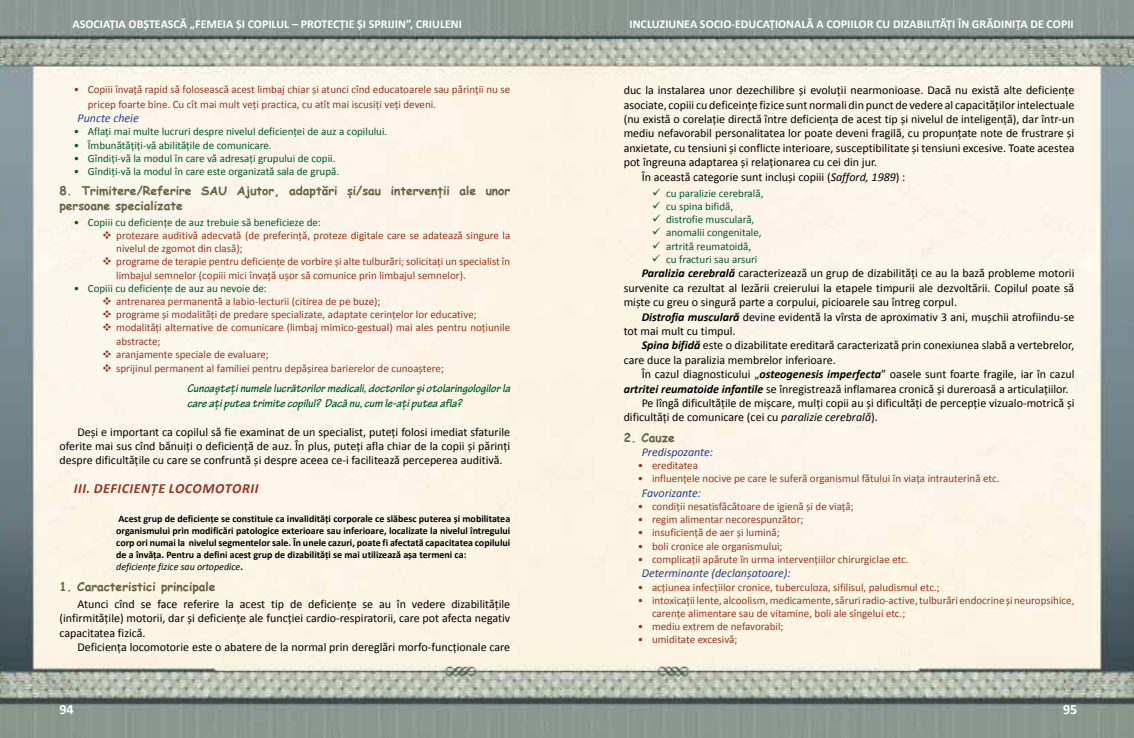
<style>
.page{position:relative;width:1134px;height:738px;background:#fff}
.page>*{position:absolute;margin:0;border:0;box-sizing:border-box;transform-origin:0 0}
.t1{font:italic 700 14px "Calibri";letter-spacing:.04em;color:#983620}
.t2{font:700 14px "Calibri";color:#fff}
.t3{font:12px/14.4px "Calibri";color:#000;text-align:justify}
.t4{font:700 12px "Calibri";color:#fff}
.t5{font:italic 700 12px/14.4px "Tekton Pro";color:#005a27}
.t6{font:700 12px/14.4px "Comic Sans MS";color:#686143}
.t7{font:italic 12px "Calibri";color:#25408f}
.t8{font:11px/13.2px "Calibri";color:#983620}
.t9{font:11px "Calibri";color:#005a27}
.t10{font:700 10px/12px "Calibri";color:#000}
.s1{font-weight:400;font-style:italic}
.s2{font-style:italic}
.s3{font-weight:700;font-style:italic}
</style>
<div class="page">
<img style="left:0;top:0;width:1134px;height:737px">
<p class="t4" style="left:73px;top:16px;width:391px">ASOCIAŢIA OBŞTEASCĂ „FEMEIA ŞI COPILUL – PROTECŢIE ŞI SPRIJIN”, CRIULENI</p>
<p class="t4" style="left:629px;top:16px;width:446px">INCLUZIUNEA SOCIO-EDUCAŢIONALĂ A COPIILOR CU DIZABILITĂŢI ÎN GRĂDINIŢA DE COPII</p>
<p class="t8" style="left:88px;top:82px;width:424px;line-height:14.4px;text-indent:-14px">• Copiii învaţă rapid să folosească acest limbaj chiar şi atunci cînd educatoarele sau părinţii nu se pricep foarte bine. Cu cît mai mult veţi practica, cu atît mai iscusiţi veţi deveni.</p>
<p class="t7" style="left:78px;top:110px;width:63px">Puncte cheie</p>
<p class="t9" style="left:74px;top:125px;width:315px">• Aflaţi mai multe lucruri despre nivelul deficienţei de auz a copilului.</p>
<p class="t9" style="left:74px;top:138px;width:199px">• Îmbunătăţiţi-vă abilităţile de comunicare.</p>
<p class="t9" style="left:74px;top:151px;width:263px">• Gîndiţi-vă la modul în care vă adresaţi grupului de copii.</p>
<p class="t9" style="left:74px;top:164px;width:267px">• Gîndiţi-vă la modul în care este organizată sala de grupă.</p>
<p class="t6" style="left:60px;top:183px;width:452px">8. Trimitere/Referire SAU Ajutor, adaptări şi/sau intervenţii ale unor persoane specializate</p>
<p class="t9" style="left:74px;top:215px;width:249px">• Copiii cu deficienţe de auz trebuie să beneficieze de:</p>
<p class="t8" style="left:116px;top:228px;width:396px;text-indent:-14px">❖ protezare auditivă adecvată (de preferinţă, proteze digitale care se adatează singure la nivelul de zgomot din clasă);</p>
<p class="t8" style="left:116px;top:255px;width:395px;text-indent:-14px">❖ programe de terapie pentru deficienţe de vorbire şi alte tulburări; solicitaţi un specialist în limbajul semnelor (copiii mici învaţă uşor să comunice prin limbajul semnelor).</p>
<p class="t9" style="left:74px;top:281px;width:195px">• Copiii cu deficienţe de auz au nevoie de:</p>
<p class="t8" style="left:102px;top:294px;width:280px">❖ antrenarea permanentă a labio-lecturii (citirea de pe buze);</p>
<p class="t8" style="left:102px;top:308px;width:376px">❖ programe şi modalităţi de predare specializate, adaptate cerinţelor lor educative;</p>
<p class="t8" style="left:116px;top:321px;width:395px;text-indent:-14px">❖ modalităţi alternative de comunicare (limbaj mimico-gestual) mai ales pentru noţiunile abstracte;</p>
<p class="t8" style="left:102px;top:347px;width:168px">❖ aranjamente speciale de evaluare;</p>
<p class="t8" style="left:102px;top:362px;width:343px">❖ sprijinul permanent al familiei pentru depăşirea barierelor de cunoaştere;</p>
<p class="t5" style="left:187px;top:381px;width:325px">Cunoaşteţi numele lucrătorilor medicali, doctorilor şi otolaringologilor la care aţi putea trimite copilul? Dacă nu, cum le-ați putea afla?</p>
<p class="t3" style="left:60px;top:424px;width:452px;text-indent:18px">Deşi e important ca copilul să fie examinat de un specialist, puteţi folosi imediat sfaturile oferite mai sus cînd bănuiţi o deficienţă de auz. În plus, puteţi afla chiar de la copii şi părinţi despre dificultăţile cu care se confruntă şi despre aceea ce-i facilitează perceperea auditivă.</p>
<p class="t1" style="left:74px;top:478px;width:186px">III. DEFICIENŢE LOCOMOTORII</p>
<p class="t10" style="left:116px;top:512px;width:396px">Acest grup de deficienţe se constituie ca invalidităţi corporale ce slăbesc puterea şi mobilitatea organismului prin modificări patologice exterioare sau inferioare, localizate la nivelul întregului corp ori numai la nivelul segmentelor sale. În unele cazuri, poate fi afectată capacitatea copilului de a învăţa. Pentru a defini acest grup de dizabilităţi se mai utilizează aşa termeni ca:<br><span class="s1">deficienţe fizice sau ortopedice</span>.</p>
<p class="t6" style="left:60px;top:578px;width:157px">1. Caracteristici principale</p>
<p class="t3" style="left:60px;top:596px;width:452px;text-indent:18px">Atunci cînd se face referire la acest tip de deficienţe se au în vedere dizabilităţile (infirmităţile) motorii, dar şi deficienţe ale funcţiei cardio-respiratorii, care pot afecta negativ capacitatea fizică.</p>
<p class="t3" style="left:78px;top:639px;width:434px">Deficienţa locomotorie este o abatere de la normal prin dereglări morfo-funcţionale care</p>
<p class="t3" style="left:624px;top:83px;width:452px">duc la instalarea unor dezechilibre şi evoluţii nearmonioase. Dacă nu există alte deficienţe</p>
<p class="t3" style="left:624px;top:97px;width:452px">asociate, copiii cu deficeinţe fizice sunt normali din punct de vedere al capacităţilor intelectuale</p>
<p class="t3" style="left:624px;top:112px;width:452px">(nu există o corelaţie directă între deficienţa de acest tip şi nivelul de inteligenţă), dar într-un</p>
<p class="t3" style="left:624px;top:126px;width:452px">mediu nefavorabil personalitatea lor poate deveni fragilă, cu propunţate note de frustrare şi</p>
<p class="t3" style="left:624px;top:140px;width:452px">anxietate, cu tensiuni şi conflicte interioare, susceptibilitate şi tensiuni excesive. Toate acestea</p>
<p class="t3" style="left:624px;top:155px;width:255px">pot îngreuna adaptarea şi relaţionarea cu cei din jur.</p>
<p class="t3" style="left:642px;top:169px;width:265px">În această categorie sunt incluşi copiii (<span class="s2">Safford, 1989</span>) :</p>
<p class="t9" style="left:652px;top:186px;width:113px">✓ cu paralizie cerebrală,</p>
<p class="t9" style="left:652px;top:199px;width:83px">✓ cu spina bifidă,</p>
<p class="t9" style="left:652px;top:212px;width:104px">✓ distrofie musculară,</p>
<p class="t9" style="left:652px;top:225px;width:111px">✓ anomalii congenitale,</p>
<p class="t9" style="left:652px;top:239px;width:101px">✓ artrită reumatoidă,</p>
<p class="t9" style="left:652px;top:252px;width:107px">✓ cu fracturi sau arsuri</p>
<p class="t3" style="left:624px;top:266px;width:452px;text-indent:18px"><span class="s3">Paralizia cerebrală</span> caracterizează un grup de dizabilităţi ce au la bază probleme motorii survenite ca rezultat al lezării creierului la etapele timpurii ale dezvoltării. Copilul poate să mişte cu greu o singură parte a corpului, picioarele sau întreg corpul.</p>
<p class="t3" style="left:624px;top:309px;width:452px;text-indent:18px"><span class="s3">Distrofia musculară</span> devine evidentă la vîrsta de aproximativ 3 ani, muşchii atrofiindu-se tot mai mult cu timpul.</p>
<p class="t3" style="left:624px;top:338px;width:452px;text-indent:18px"><span class="s3">Spina bifidă</span> este o dizabilitate ereditară caracterizată prin conexiunea slabă a vertebrelor, care duce la paralizia membrelor inferioare.</p>
<p class="t3" style="left:642px;top:367px;width:434px">În cazul diagnosticului „<span class="s3">osteogenesis imperfecta</span>” oasele sunt foarte fragile, iar în cazul</p>
<p class="t3" style="left:624px;top:381px;width:446px"><span class="s3">artritei reumatoide infantile</span> se înregistrează inflamarea cronică şi dureroasă a articulaţiilor.</p>
<p class="t3" style="left:642px;top:395px;width:434px">Pe lîngă dificultăţile de mişcare, mulţi copii au şi dificultăţi de percepţie vizualo-motrică şi</p>
<p class="t3" style="left:624px;top:410px;width:256px">dificultăţi de comunicare (cei cu <span class="s2">paralizie cerebrală</span>).</p>
<p class="t6" style="left:624px;top:429px;width:53px">2. Cauze</p>
<p class="t7" style="left:642px;top:443px;width:73px">Predispozante:</p>
<p class="t8" style="left:638px;top:458px;width:62px">• ereditatea</p>
<p class="t8" style="left:638px;top:472px;width:363px">• influenţele nocive pe care le suferă organismul fătului în viaţa intrauterină etc.</p>
<p class="t7" style="left:642px;top:484px;width:61px">Favorizante:</p>
<p class="t8" style="left:638px;top:499px;width:217px">• condiţii nesatisfăcătoare de igienă şi de viaţă;</p>
<p class="t8" style="left:638px;top:512px;width:167px">• regim alimentar necorespunzător;</p>
<p class="t8" style="left:638px;top:526px;width:143px">• insuficienţă de aer şi lumină;</p>
<p class="t8" style="left:638px;top:539px;width:146px">• boli cronice ale organismului;</p>
<p class="t8" style="left:638px;top:552px;width:272px">• complicaţii apărute în urma intervenţiilor chirurgiclae etc.</p>
<p class="t7" style="left:642px;top:564px;width:151px">Determinante (declanşatoare):</p>
<p class="t8" style="left:638px;top:580px;width:303px">• acţiunea infecţiilor cronice, tuberculoza, sifilisul, paludismul etc.;</p>
<p class="t8" style="left:652px;top:593px;width:424px;text-indent:-14px">• intoxicaţii lente, alcoolism, medicamente, săruri radio-active, tulburări endocrine şi neuropsihice, carenţe alimentare sau de vitamine, boli ale sîngelui etc.;</p>
<p class="t8" style="left:638px;top:619px;width:147px">• mediu extrem de nefavorabil;</p>
<p class="t8" style="left:638px;top:632px;width:101px">• umiditate excesivă;</p>
<p class="t2" style="left:60px;top:700px;width:16px">94</p>
<p class="t2" style="left:1063px;top:700px;width:16px">95</p>
</div>
